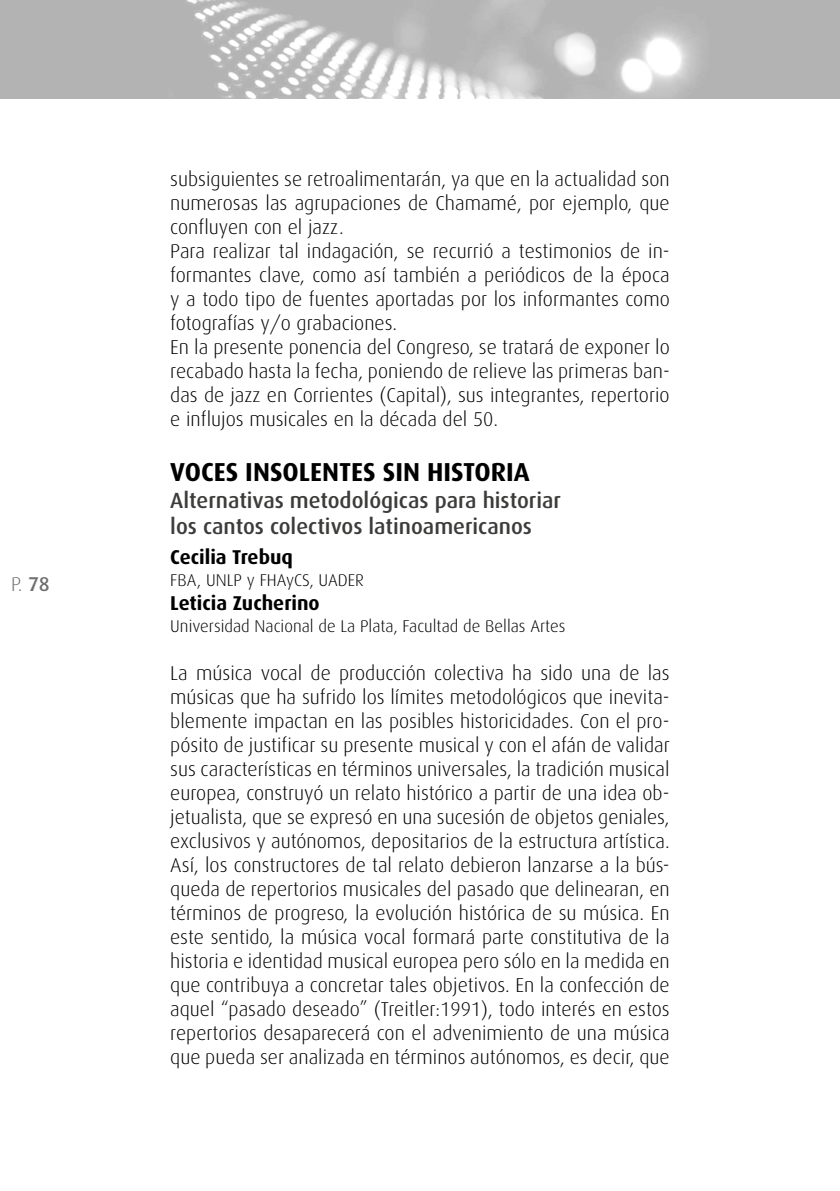
<style>
.page{position:relative;width:840px;height:1191px;background:#fff}
.page>*{position:absolute;margin:0;border:0;box-sizing:border-box;transform-origin:0 0}
.t1{font:700 26px "Dax";color:#000}
.t2{font:500 22px/26.4px "Dax";color:#3c3c3b}
.t3{font:300 20px/24px "Dax";color:#000}
.t4{font:700 20px "Dax";color:#000}
.t5{font:300 20px "Dax";color:#706f6f}
.t6{font:300 17px "Dax";color:#000}
.s1{font-weight:500}
</style>
<div class="page">
<img style="left:0;top:0;width:839px;height:99px">
<p class="t5" style="left:11px;top:573px;width:40px">P. <span class="s1">78</span></p>
<p class="t3" style="left:170px;top:167px;width:500px">subsiguientes se retroalimentarán, ya que en la actualidad son numerosas las agrupaciones de Chamamé, por ejemplo, que confluyen con el jazz.<br>Para realizar tal indagación, se recurrió a testimonios de in&shy;formantes clave, como así también a periódicos de la época y a todo tipo de fuentes aportadas por los informantes como fotografías y/o grabaciones.<br>En la presente ponencia del Congreso, se tratará de exponer lo recabado hasta la fecha, poniendo de relieve las primeras ban&shy;das de jazz en Corrientes (Capital), sus integrantes, repertorio e influjos musicales en la década del 50.</p>
<h1 class="t1" style="left:170px;top:457px;width:89px">VOCES INSO</h1>
<h1 class="t1" style="left:299px;top:457px;width:25px">LENTES</h1>
<h1 class="t1" style="left:382px;top:457px;width:13px">SIN</h1>
<h1 class="t1" style="left:427px;top:457px;width:14px">HISTO</h1>
<h1 class="t1" style="left:490px;top:457px;width:40px">RIA</h1>
<p class="t2" style="left:170px;top:487px;width:392px">Alternativas metodológicas para historiar los cantos colectivos latinoamericanos</p>
<p class="t4" style="left:170px;top:545px;width:124px">Cecilia Trebuq</p>
<p class="t6" style="left:170px;top:570px;width:195px">FBA, UNLP y FHAyCS, UADER</p>
<p class="t4" style="left:170px;top:591px;width:151px">Leticia Zucherino</p>
<p class="t6" style="left:170px;top:616px;width:396px">Universidad Nacional de La Plata, Facultad de Bellas Artes</p>
<p class="t3" style="left:170px;top:661px;width:500px;text-align:justify">La música vocal de producción colectiva ha sido una de las músicas que ha sufrido los límites metodológicos que inevita&shy;blemente impactan en las posibles historicidades. Con el pro&shy;pósito de justificar su presente musical y con el afán de validar sus características en términos universales, la tradición musical europea, construyó un relato histórico a partir de una idea ob&shy;jetualista, que se expresó en una sucesión de objetos geniales, exclusivos y autónomos, depositarios de la estructura artística.<br>Así, los constructores de tal relato debieron lanzarse a la bús&shy;queda de repertorios musicales del pasado que delinearan, en términos de progreso, la evolución histórica de su música. En este sentido, la música vocal formará parte constitutiva de la historia e identidad musical europea pero sólo en la medida en que contribuya a concretar tales objetivos. En la confección de aquel “pasado deseado” (Treitler:1991), todo interés en estos repertorios desaparecerá con el advenimiento de una música que pueda ser analizada en términos autónomos, es decir, que</p>
</div>
